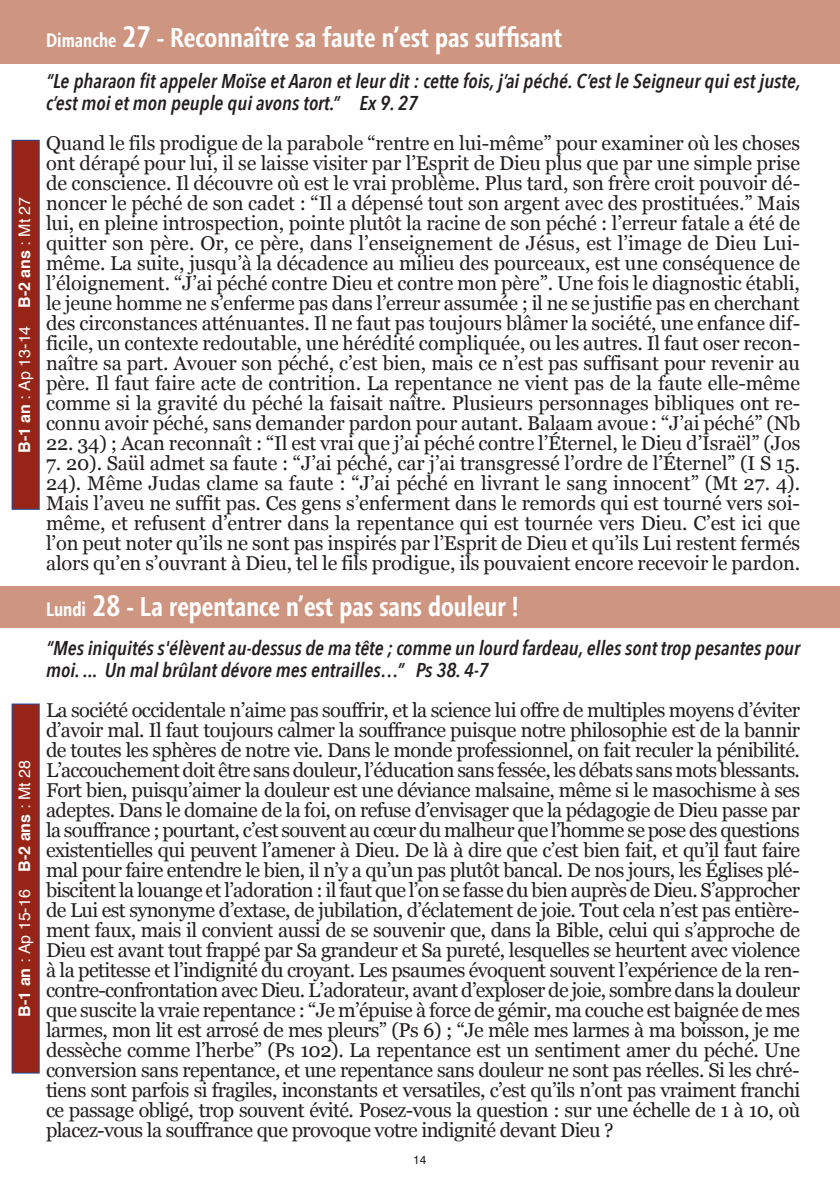
<style>
.page{position:relative;width:840px;height:1191px;background:#fff}
.page>*{position:absolute;margin:0;border:0;box-sizing:border-box;transform-origin:0 0}
.t1{font:700 condensed 28px "Agilita LT Std";color:#fff}
.t2{font:20px/20px "Georgia";letter-spacing:-.005em;color:#231f20;text-align:justify}
.t3{font:italic 600 20px/22px "Avenir Next Condensed";color:#231f20}
.t4{font:16px "Helvetica";color:#fff}
.t5{font:12px "Helvetica";color:#231f20}
.s1{font-weight:700}
.s2{font-size:20px}
.s3{font-size:32px}
</style>
<div class="page">
<div style="left:0;top:0;width:839px;height:64px;background:#ce9581"></div>
<div style="left:0;top:586px;width:839px;height:41px;background:#ce9581"></div>
<div style="left:13px;top:141px;width:26px;height:368px;background:#962517"></div>
<div style="left:12px;top:140px;width:28px;height:370px;border:1px solid #22469d"></div>
<div style="left:13px;top:704px;width:26px;height:368px;background:#962517"></div>
<div style="left:12px;top:703px;width:28px;height:370px;border:1px solid #22469d"></div>
<p class="t4" style="left:18px;top:453px;width:258px;rotate:-90deg"><span class="s1">B-1 an</span> : Ap 13-14 <span class="s1">B-2 ans</span> : Mt 27</p>
<p class="t4" style="left:18px;top:1016px;width:258px;rotate:-90deg"><span class="s1">B-1 an</span> : Ap 15-16 <span class="s1">B-2 ans</span> : Mt 28</p>
<h1 class="t1" style="left:46px;top:21px;width:517px"><span class="s2">Dimanche</span> <span class="s3">27</span> - Reconnaître sa faute n’est pas suffisant</h1>
<p class="t3" style="left:46px;top:70px;width:755px">“Le pharaon fit appeler Moïse et Aaron et leur dit : cette fois, j’ai péché. C’est le Seigneur qui est juste, c’est moi et mon peuple qui avons tort.” Ex 9. 27</p>
<p class="t2" style="left:46px;top:133px;width:755px">Quand le fils prodigue de la parabole “rentre en lui-même” pour examiner où les choses ont dérapé pour lui, il se laisse visiter par l’Esprit de Dieu plus que par une simple prise de conscience. Il découvre où est le vrai problème. Plus tard, son frère croit pouvoir dé&shy;noncer le péché de son cadet : “Il a dépensé tout son argent avec des prostituées.” Mais lui, en pleine introspection, pointe plutôt la racine de son péché : l’erreur fatale a été de quitter son père. Or, ce père, dans l’enseignement de Jésus, est l’image de Dieu Lui&shy;même. La suite, jusqu’à la décadence au milieu des pourceaux, est une conséquence de l’éloignement. “J’ai péché contre Dieu et contre mon père”. Une fois le diagnostic établi, le jeune homme ne s’enferme pas dans l’erreur assumée ; il ne se justifie pas en cherchant des circonstances atténuantes. Il ne faut pas toujours blâmer la société, une enfance dif&shy;ficile, un contexte redoutable, une hérédité compliquée, ou les autres. Il faut oser recon&shy;naître sa part. Avouer son péché, c’est bien, mais ce n’est pas suffisant pour revenir au père. Il faut faire acte de contrition. La repentance ne vient pas de la faute elle-même comme si la gravité du péché la faisait naître. Plusieurs personnages bibliques ont re&shy;connu avoir péché, sans demander pardon pour autant. Balaam avoue: “J’ai péché” (Nb</p>
<p class="t2" style="left:46px;top:433px;width:755px">22. 34) ; Acan reconnaît : “Il est vrai que j’ai péché contre l’Éternel, le Dieu d’Israël” (Jos</p>
<p class="t2" style="left:46px;top:453px;width:755px">7. 20). Saül admet sa faute : “J’ai péché, car j’ai transgressé l’ordre de l’Éternel” (I S 15.<br>24). Même Judas clame sa faute : “J’ai péché en livrant le sang innocent” (Mt 27. 4).<br>Mais l’aveu ne suffit pas. Ces gens s’enferment dans le remords qui est tourné vers soi&shy;même, et refusent d’entrer dans la repentance qui est tournée vers Dieu. C’est ici que l’on peut noter qu’ils ne sont pas inspirés par l’Esprit de Dieu et qu’ils Lui restent fermés alors qu’en s’ouvrant à Dieu, tel le fils prodigue, ils pouvaient encore recevoir le pardon.</p>
<h1 class="t1" style="left:46px;top:590px;width:473px"><span class="s2">Lundi</span> <span class="s3">28</span> - La repentance n’est pas sans douleur !</h1>
<p class="t3" style="left:46px;top:637px;width:755px">“Mes iniquités s'élèvent au-dessus de ma tête ; comme un lourd fardeau, elles sont trop pesantes pour moi. ... Un mal brûlant dévore mes entrailles…” Ps 38. 4-7</p>
<p class="t2" style="left:46px;top:700px;width:755px">La société occidentale n’aime pas souffrir, et la science lui offre de multiples moyens d’éviter d’avoir mal. Il faut toujours calmer la souffrance puisque notre philosophie est de la bannir de toutes les sphères de notre vie. Dans le monde professionnel, on fait reculer la pénibilité.<br>L’accouchement doit être sans douleur, l’éducation sans fessée, les débats sans mots blessants.<br>Fort bien, puisqu’aimer la douleur est une déviance malsaine, même si le masochisme à ses adeptes. Dans le domaine de la foi, on refuse d’envisager que la pédagogie de Dieu passe par la souffrance ; pourtant, c’est souvent au cœur du malheur que l’homme se pose des questions existentielles qui peuvent l’amener à Dieu. De là à dire que c’est bien fait, et qu’il faut faire mal pour faire entendre le bien, il n’y a qu’un pas plutôt bancal. De nos jours, les Églises plé&shy;biscitent la louange et l’adoration : il faut que l’on se fasse du bien auprès de Dieu. S’approcher de Lui est synonyme d’extase, de jubilation, d’éclatement de joie. Tout cela n’est pas entière&shy;ment faux, mais il convient aussi de se souvenir que, dans la Bible, celui qui s’approche de Dieu est avant tout frappé par Sa grandeur et Sa pureté, lesquelles se heurtent avec violence à la petitesse et l’indignité du croyant. Les psaumes évoquent souvent l’expérience de la ren&shy;contre-confrontation avec Dieu. L’adorateur, avant d’exploser de joie, sombre dans la douleur que suscite la vraie repentance : “Je m’épuise à force de gémir, ma couche est baignée de mes larmes, mon lit est arrosé de mes pleurs” (Ps 6) ; “Je mêle mes larmes à ma boisson, je me dessèche comme l’herbe” (Ps 102). La repentance est un sentiment amer du péché. Une conversion sans repentance, et une repentance sans douleur ne sont pas réelles. Si les chré&shy;tiens sont parfois si fragiles, inconstants et versatiles, c’est qu’ils n’ont pas vraiment franchi ce passage obligé, trop souvent évité. Posez-vous la question : sur une échelle de 1 à 10, où placez-vous la souffrance que provoque votre indignité devant Dieu ?</p>
<p class="t5" style="left:413px;top:1155px;width:15px">14</p>
</div>
